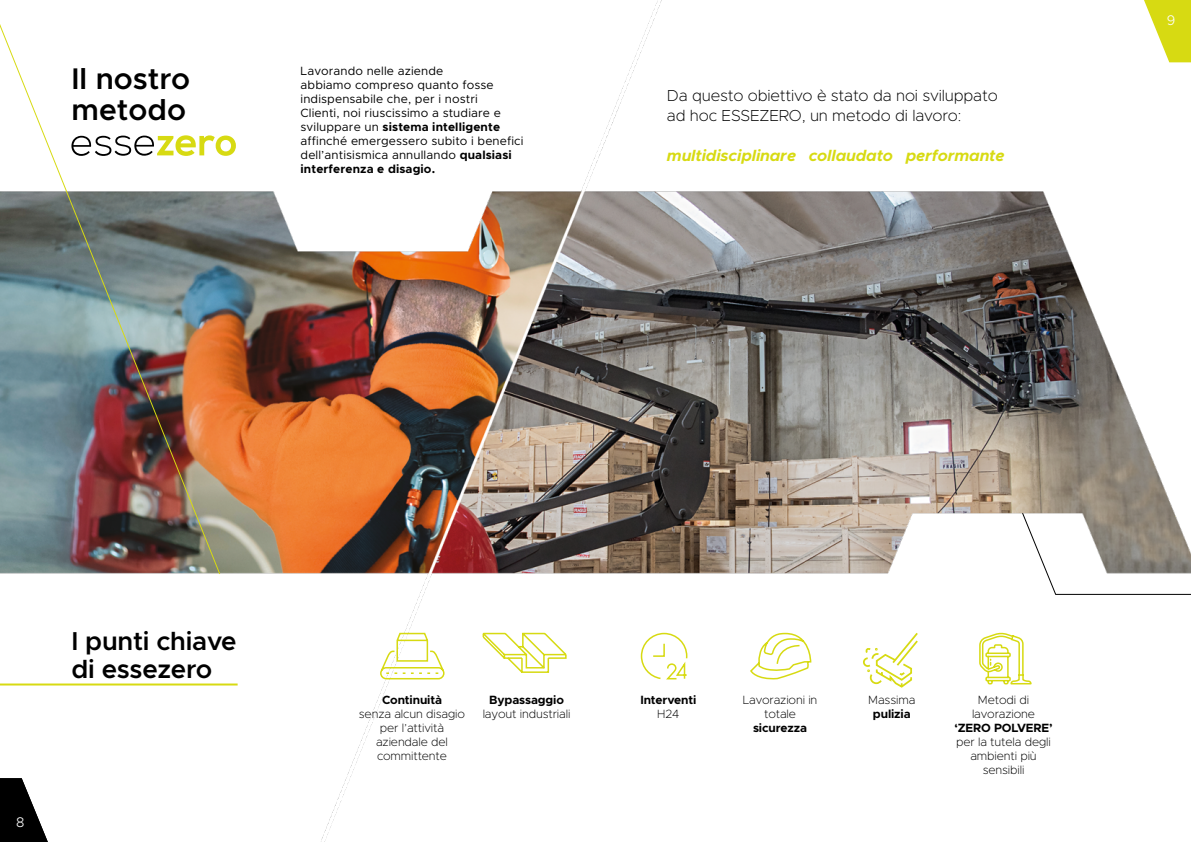
<style>
.page{position:relative;width:1191px;height:842px;background:#fff}
.page>*{position:absolute;margin:0;border:0;box-sizing:border-box;transform-origin:0 0}
.t1{font:600 30px/31px "Metropolis";color:#000}
.t2{font:600 26px/28px "Metropolis";letter-spacing:-.01em;color:#000}
.t3{font:200 16px/20px "Metropolis";letter-spacing:-.01em;color:#000}
.t4{font:italic 700 16px "Metropolis";letter-spacing:-.01em;color:#d7da12}
.t5{font:300 14px "Metropolis";color:#fff}
.t6{font:12px/14px "Metropolis";letter-spacing:.01em;color:#000}
.t7{font:200 12px/14px "Metropolis";letter-spacing:-.01em;color:#000;text-align:center}
.t8{font:700 12px "Metropolis";letter-spacing:-.01em;color:#000}
.s1{font-weight:700}
</style>
<div class="page">
<img style="left:0;top:0;width:1191px;height:842px">
<img style="left:0;top:0;width:221px;height:575px">
<svg style="left:379px;top:632px;width:66px;height:48px"></svg>
<svg style="left:481px;top:631px;width:87px;height:43px"></svg>
<svg style="left:640px;top:632px;width:48px;height:48px"></svg>
<svg style="left:749px;top:632px;width:63px;height:48px"></svg>
<svg style="left:978px;top:631px;width:54px;height:54px"></svg>
<svg style="left:862px;top:631px;width:57px;height:58px"></svg>
<svg style="left:71px;top:135px;width:165px;height:21px"></svg>
<hr style="left:0;top:683px;width:238px;height:2px;background:#d7da12">
<h1 class="t1" style="left:71px;top:63px;width:120px">Il nostro metodo</h1>
<p class="t6" style="left:300px;top:64px;width:224px">Lavorando nelle aziende<br>abbiamo compreso quanto fosse indispensabile che, per i nostri<br>Clienti, noi riuscissimo a studiare e sviluppare un <span class="s1">sistema intelligente </span>affinché emergessero subito i benefici dell’antisismica annullando <span class="s1">qualsiasi interferenza e disagio.</span></p>
<h3 class="t3" style="left:667px;top:85px;width:332px">Da questo obiettivo è stato da noi sviluppato ad hoc ESSEZERO, un metodo di lavoro:</h3>
<h3 class="t4" style="left:667px;top:145px;width:339px">multidisciplinare collaudato performante</h3>
<p class="t5" style="left:1166px;top:12px;width:10px">9</p>
<h2 class="t2" style="left:71px;top:627px;width:167px">I punti chiave di essezero</h2>
<p class="t5" style="left:16px;top:813px;width:10px">8</p>
<p class="t8" style="left:382px;top:692px;width:62px">Continuità</p>
<p class="t7" style="left:359px;top:707px;width:108px">senza alcun disagio per l’attività aziendale del committente</p>
<p class="t8" style="left:489px;top:692px;width:76px">Bypassaggio</p>
<p class="t7" style="left:483px;top:707px;width:89px">layout industriali</p>
<p class="t8" style="left:640px;top:692px;width:57px">Interventi</p>
<p class="t7" style="left:657px;top:707px;width:24px">H24</p>
<p class="t7" style="left:742px;top:693px;width:76px">Lavorazioni in totale</p>
<p class="t8" style="left:753px;top:720px;width:56px">sicurezza</p>
<p class="t7" style="left:868px;top:693px;width:49px">Massima</p>
<p class="t8" style="left:873px;top:706px;width:39px">pulizia</p>
<p class="t7" style="left:972px;top:693px;width:64px">Metodi di lavorazione</p>
<p class="t8" style="left:954px;top:720px;width:100px">‘ZERO POLVERE’</p>
<p class="t7" style="left:956px;top:735px;width:96px">per la tutela degli ambienti più sensibili</p>
</div>
